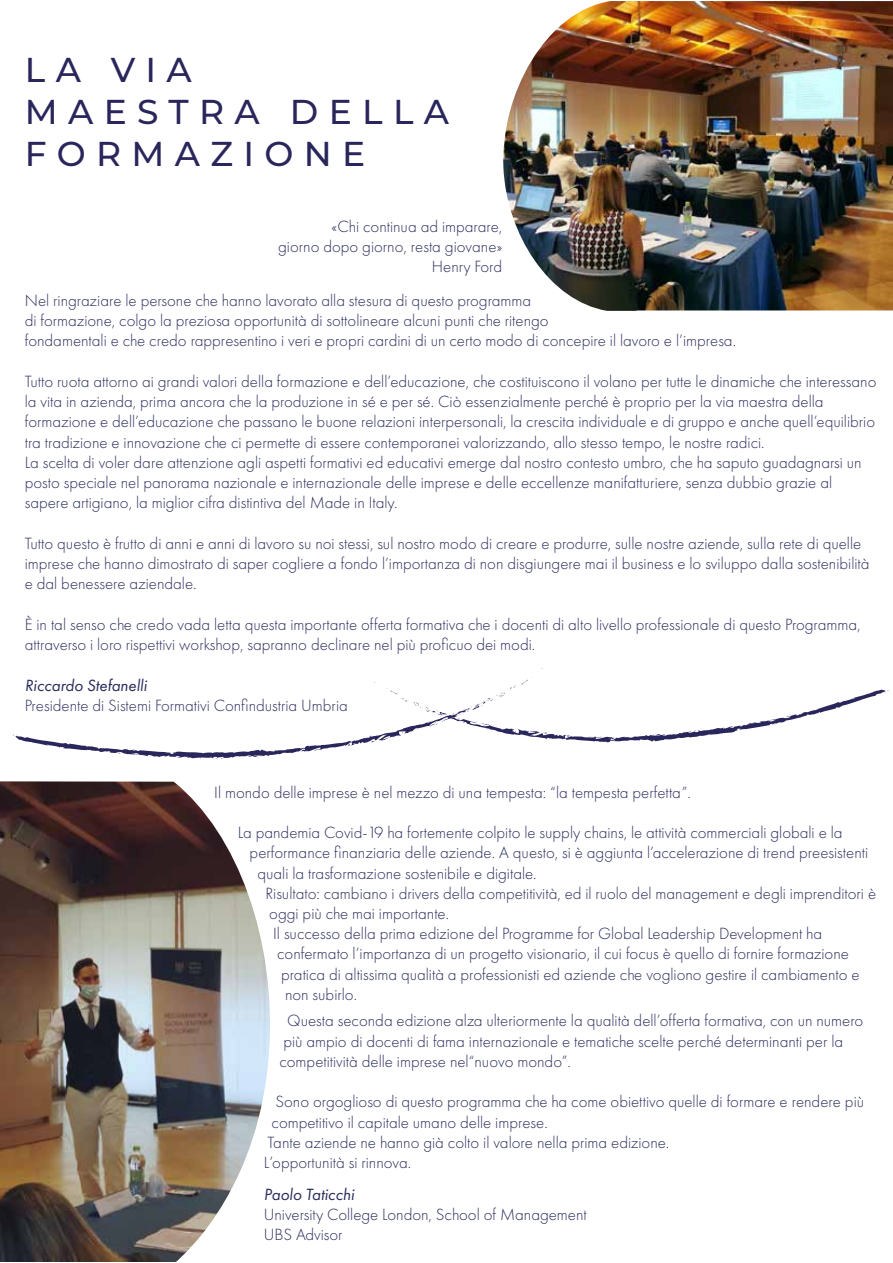
<style>
.page{position:relative;width:893px;height:1263px;background:#fff}
.page>*{position:absolute;margin:0;border:0;box-sizing:border-box;transform-origin:0 0}
.t1{font:500 34.5px/42px "Montserrat";letter-spacing:.3em;color:#29265b}
.t2{font:300 16.8px/20.2px "Futura PT";color:#282b5b}
.t3{font:italic 16.8px "Futura PT";color:#282b5b}
</style>
<div class="page">
<img style="left:0;top:781px;width:270px;height:481px">
<img style="left:503px;top:1px;width:390px;height:310px">
<svg style="left:12px;top:677px;width:877px;height:82px"></svg>
<h1 class="t1" style="left:25px;top:47px;width:426px">LA VIA<br>MAESTRA DELLA<br>FORMAZIONE</h1>
<p class="t2" style="left:278px;top:216px;width:226px;text-align:right">«Chi continua ad imparare,<br>giorno dopo giorno, resta giovane»<br>Henry Ford</p>
<p class="t2" style="left:25px;top:290px;width:713px">Nel ringraziare le persone che hanno lavorato alla stesura di questo programma<br>di formazione, colgo la preziosa opportunità di sottolineare alcuni punti che ritengo<br>fondamentali e che credo rappresentino i veri e propri cardini di un certo modo di concepire il lavoro e l’impresa.</p>
<p class="t2" style="left:25px;top:371px;width:853px">Tutto ruota attorno ai grandi valori della formazione e dell’educazione, che costituiscono il volano per tutte le dinamiche che interessano la vita in azienda, prima ancora che la produzione in sé e per sé. Ciò essenzialmente perché è proprio per la via maestra della formazione e dell’educazione che passano le buone relazioni interpersonali, la crescita individuale e di gruppo e anche quell’equilibrio tra tradizione e innovazione che ci permette di essere contemporanei valorizzando, allo stesso tempo, le nostre radici.<br>La scelta di voler dare attenzione agli aspetti formativi ed educativi emerge dal nostro contesto umbro, che ha saputo guadagnarsi un posto speciale nel panorama nazionale e internazionale delle imprese e delle eccellenze manifatturiere, senza dubbio grazie al sapere artigiano, la miglior cifra distintiva del Made in Italy.</p>
<p class="t2" style="left:25px;top:533px;width:846px">Tutto questo è frutto di anni e anni di lavoro su noi stessi, sul nostro modo di creare e produrre, sulle nostre aziende, sulla rete di quelle imprese che hanno dimostrato di saper cogliere a fondo l’importanza di non disgiungere mai il business e lo sviluppo dalla sostenibilità e dal benessere aziendale.</p>
<p class="t2" style="left:25px;top:614px;width:837px">È in tal senso che credo vada letta questa importante offerta formativa che i docenti di alto livello professionale di questo Programma, attraverso i loro rispettivi workshop, sapranno declinare nel più proficuo dei modi.</p>
<p class="t3" style="left:25px;top:675px;width:124px">Riccardo Stefanelli</p>
<p class="t2" style="left:25px;top:695px;width:325px">Presidente di Sistemi Formativi Confindustria Umbria</p>
<p class="t2" style="left:214px;top:782px;width:478px">Il mondo delle imprese è nel mezzo di una tempesta: “la tempesta perfetta”.</p>
<p class="t2" style="left:238px;top:822px;width:606px">La pandemia Covid-19 ha fortemente colpito le supply chains, le attività commerciali globali e la</p>
<p class="t2" style="left:250px;top:843px;width:620px">performance finanziaria delle aziende. A questo, si è aggiunta l’accelerazione di trend preesistenti</p>
<p class="t2" style="left:257px;top:863px;width:281px">quali la trasformazione sostenibile e digitale.</p>
<p class="t2" style="left:265px;top:883px;width:612px">Risultato: cambiano i drivers della competitività, ed il ruolo del management e degli imprenditori è</p>
<p class="t2" style="left:269px;top:903px;width:181px">oggi più che mai importante.</p>
<p class="t2" style="left:273px;top:924px;width:550px">Il successo della prima edizione del Programme for Global Leadership Development ha</p>
<p class="t2" style="left:277px;top:944px;width:573px">confermato l’importanza di un progetto visionario, il cui focus è quello di fornire formazione</p>
<p class="t2" style="left:281px;top:964px;width:580px">pratica di altissima qualità a professionisti ed aziende che vogliono gestire il cambiamento e</p>
<p class="t2" style="left:285px;top:984px;width:74px">non subirlo.</p>
<p class="t2" style="left:279px;top:1011px;width:585px;text-indent:8px">Questa seconda edizione alza ulteriormente la qualità dell’offerta formativa, con un numero più ampio di docenti di fama internazionale e tematiche scelte perché determinanti per la competitività delle imprese nel“nuovo mondo”.</p>
<p class="t2" style="left:275px;top:1092px;width:590px">Sono orgoglioso di questo programma che ha come obiettivo quelle di formare e rendere più</p>
<p class="t2" style="left:272px;top:1112px;width:278px">competitivo il capitale umano delle imprese.</p>
<p class="t2" style="left:268px;top:1132px;width:403px">Tante aziende ne hanno già colto il valore nella prima edizione.</p>
<p class="t2" style="left:264px;top:1152px;width:149px">L’opportunità si rinnova.</p>
<p class="t3" style="left:264px;top:1184px;width:92px">Paolo Taticchi</p>
<p class="t2" style="left:264px;top:1204px;width:325px">University College London, School of Management<br>UBS Advisor</p>
</div>
